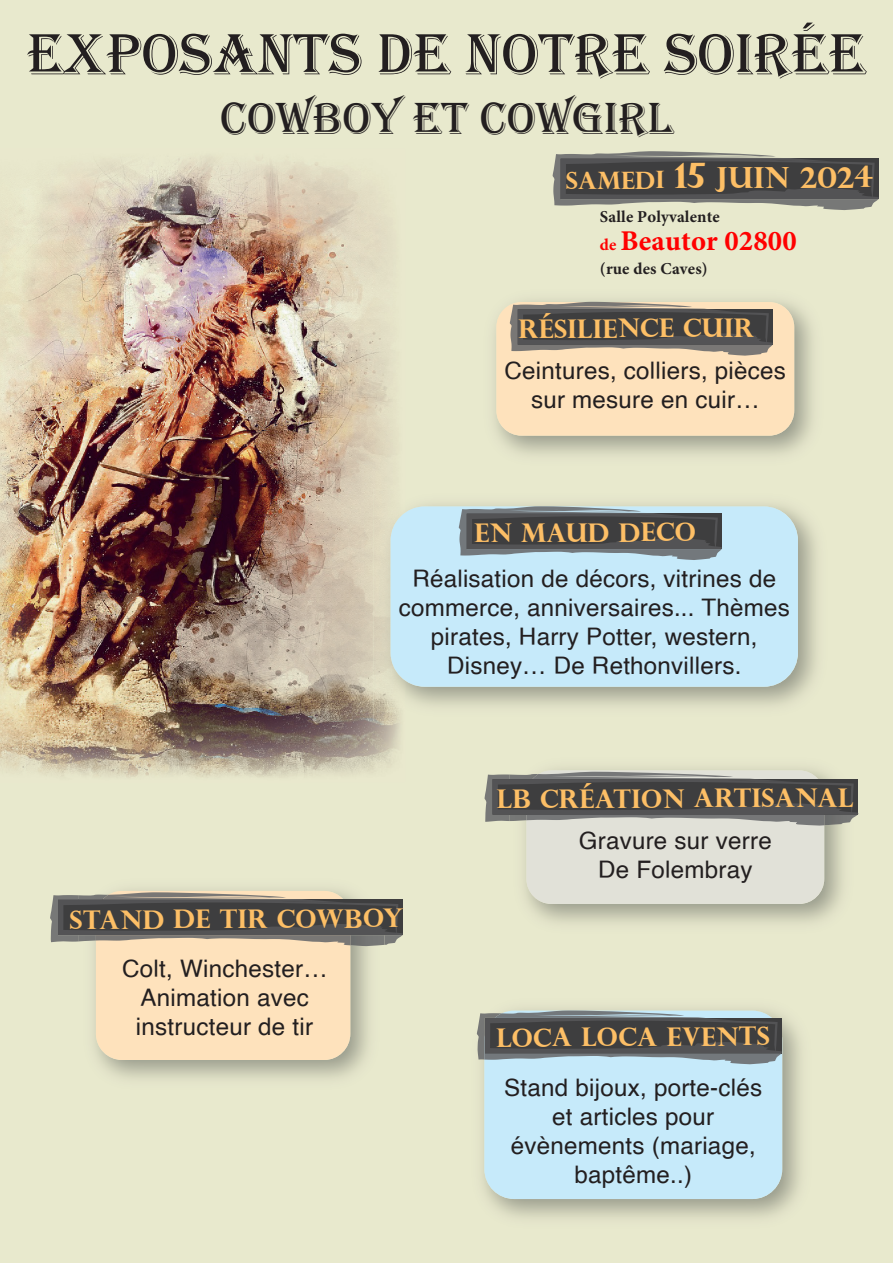
<style>
.page{position:relative;width:893px;height:1263px;background:#e8e9cd}
.page>*{position:absolute;margin:0;border:0;box-sizing:border-box;transform-origin:0 0}
.t1{font:60px "Algerian";color:#231f20}
.t2{font:46.35px "Algerian";color:#231f20}
.t3{font:700 28.95px "Perpetua Titling";letter-spacing:.005em;color:#fdbf66}
.t4{font:700 28.65px "Minion Pro";letter-spacing:.005em;color:#f00}
.t5{font:700 25.65px "Perpetua Titling";letter-spacing:.005em;color:#fdbf66}
.t6{font:24.15px/29px "Helvetica";letter-spacing:.01em;color:#231f20;text-align:center}
.t7{font:700 16.65px "Minion Pro";letter-spacing:.01em;color:#231f20}
.s1{font-size:23.85px}
.s2{font-size:34.95px}
.s3{font-size:16.65px}
</style>
<div class="page">
<img style="left:0;top:157px;width:401px;height:621px">
<svg style="left:553px;top:151px;width:326px;height:59px"></svg>
<img style="left:494px;top:300px;width:319px;height:155px">
<div style="left:496px;top:302px;width:298px;height:134px;background:#fee2bc;border-radius:25px"></div>
<svg style="left:510px;top:302px;width:263px;height:54px"></svg>
<img style="left:373px;top:489px;width:444px;height:232px">
<div style="left:391px;top:506px;width:407px;height:181px;background:#c6eafa;border-radius:34px"></div>
<svg style="left:459px;top:506px;width:263px;height:54px;background:#646b70"></svg>
<img style="left:524px;top:768px;width:319px;height:155px">
<div style="left:526px;top:770px;width:298px;height:134px;background:#e1e1d8;border-radius:25px"></div>
<svg style="left:484px;top:772px;width:375px;height:53px"></svg>
<img style="left:93px;top:889px;width:276px;height:190px">
<div style="left:96px;top:891px;width:254px;height:169px;background:#fee2bc;border-radius:26px"></div>
<svg style="left:50px;top:892px;width:353px;height:53px;background:#6b6862"></svg>
<img style="left:476px;top:1008px;width:325px;height:210px">
<div style="left:484px;top:1011px;width:298px;height:188px;background:#c6eafa;border-radius:30px"></div>
<img style="left:477px;top:1010px;width:7px;height:49px">
<svg style="left:484px;top:1010px;width:298px;height:54px;background:#646b6e"></svg>
<h1 class="t1" style="left:27px;top:21px;width:840px">EXPOSANTS DE NOTRE SOIRÉE</h1>
<h2 class="t2" style="left:221px;top:93px;width:454px">COWBOY ET COWGIRL</h2>
<p class="t3" style="left:566px;top:159px;width:309px"><span class="s1">SAMEDI</span> <span class="s2">15</span> JUIN 2024</p>
<p class="t7" style="left:600px;top:205px;width:121px">Salle Polyvalente</p>
<p class="t4" style="left:600px;top:221px;width:198px"><span class="s3">de</span> Beautor 02800</p>
<p class="t7" style="left:600px;top:257px;width:109px">(rue des Caves)</p>
<p class="t5" style="left:518px;top:312px;width:237px">RÉSILIENCE CUIR</p>
<p class="t6" style="left:504px;top:357px;width:283px">Ceintures, colliers, pièces sur mesure en cuir…</p>
<p class="t5" style="left:474px;top:517px;width:223px">EN MAUD DECO</p>
<p class="t6" style="left:399px;top:564px;width:393px">Réalisation de décors, vitrines de commerce, anniversaires... Thèmes pirates, Harry Potter, western, Disney… De Rethonvillers.</p>
<p class="t5" style="left:497px;top:782px;width:358px">LB CRÉATION ARTISANAL</p>
<p class="t5" style="left:70px;top:903px;width:336px">STAND DE TIR COWBOY</p>
<p class="t6" style="left:122px;top:954px;width:207px">Colt, Winchester…<br>Animation avec instructeur de tir</p>
<p class="t6" style="left:579px;top:827px;width:195px">Gravure sur verre<br>De Folembray</p>
<p class="t5" style="left:496px;top:1021px;width:275px">LOCA LOCA EVENTS</p>
<p class="t6" style="left:504px;top:1073px;width:259px">Stand bijoux, porte-clés et articles pour évènements (mariage, baptême..)</p>
</div>
